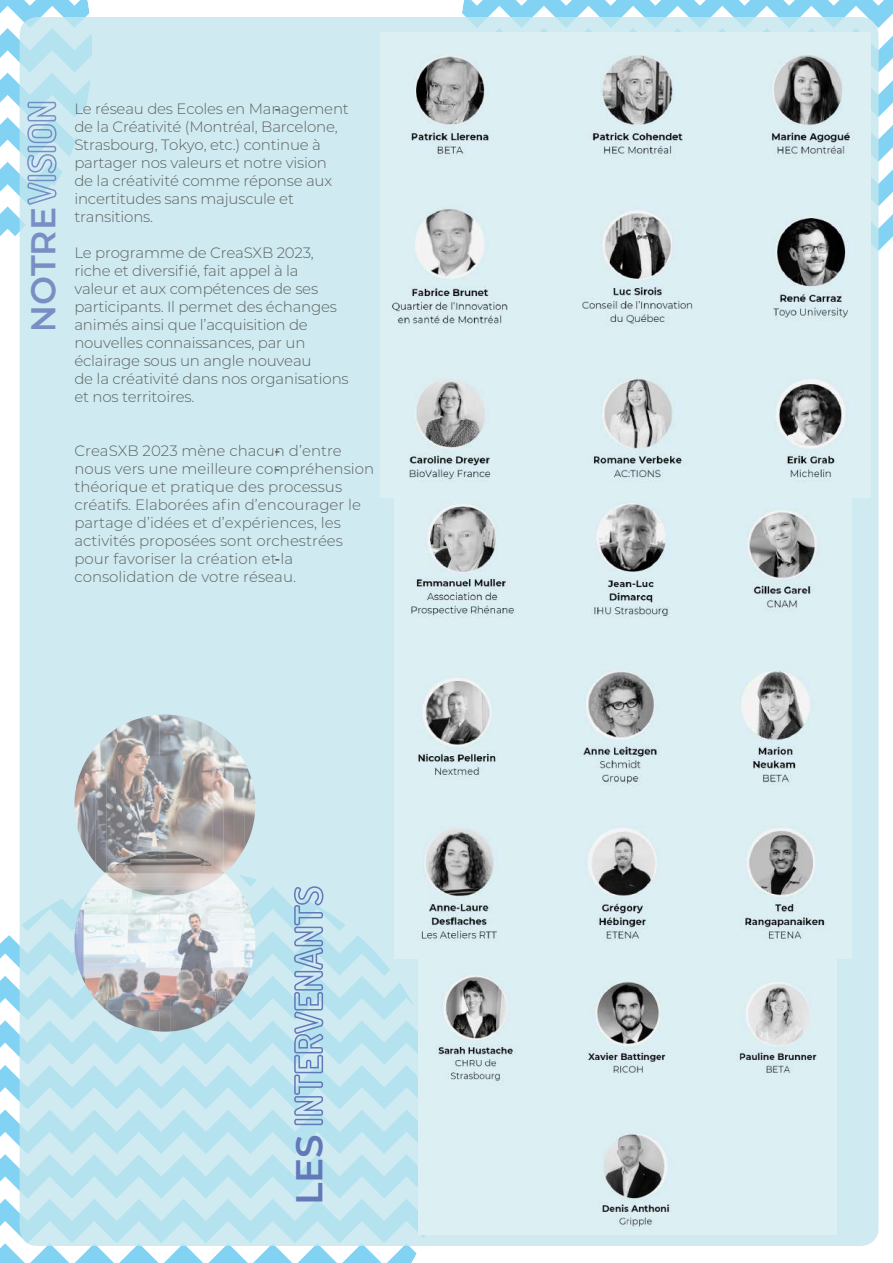
<style>
.page{position:relative;width:893px;height:1263px;background:#fff}
.page>*{position:absolute;margin:0;border:0;box-sizing:border-box;transform-origin:0 0}
.t1{font:600 37.5px "Montserrat";color:#6378b9}
.t2{font:600 34.5px "Montserrat";color:#6378b9}
.t3{font:300 15px/18px "Montserrat";letter-spacing:-.015em;color:#5d6161}
.t4{font:600 15px/18px "Montserrat";color:#5d6161}
</style>
<div class="page">
<svg style="left:462px;top:0;width:431px;height:250px"></svg>
<div style="left:20px;top:17px;width:859px;height:1229px;background:#cfebf1;border-radius:18px"></div>
<svg style="left:0;top:0;width:92px;height:250px"></svg>
<img style="left:117px;top:714px;width:85px;height:127px">
<img style="left:202px;top:722px;width:11px;height:138px">
<img style="left:106px;top:728px;width:11px;height:132px">
<img style="left:213px;top:729px;width:10px;height:131px">
<img style="left:96px;top:736px;width:10px;height:126px">
<img style="left:223px;top:736px;width:11px;height:126px">
<img style="left:85px;top:747px;width:11px;height:115px">
<img style="left:234px;top:747px;width:11px;height:115px">
<img style="left:74px;top:801px;width:3px;height:24px">
<img style="left:245px;top:822px;width:9px;height:25px">
<img style="left:117px;top:841px;width:43px;height:21px">
<img style="left:159px;top:841px;width:43px;height:10px">
<svg style="left:0;top:862px;width:446px;height:401px"></svg>
<img style="left:122px;top:1021px;width:38px;height:10px">
<svg style="left:150px;top:851px;width:15px;height:1px"></svg>
<img style="left:165px;top:851px;width:40px;height:35px">
<img style="left:105px;top:860px;width:20px;height:26px">
<img style="left:205px;top:860px;width:20px;height:26px">
<img style="left:125px;top:886px;width:80px;height:9px">
<img style="left:381px;top:33px;width:489px;height:465px">
<img style="left:395px;top:492px;width:457px;height:466px">
<img style="left:419px;top:959px;width:418px;height:275px">
<h2 class="t2" style="left:19px;top:333px;width:127px;rotate:-90deg">NOTRE</h2>
<p class="t3" style="left:74px;top:99px;width:276px">Le réseau des Ecoles en Management de la Créativité (Montréal, Barcelone,<br>Strasbourg, Tokyo, etc.) continue à partager nos valeurs et notre vision de la créativité comme réponse aux incertitudes sans majuscule et transitions.</p>
<p class="t4" style="left:274px;top:99px;width:7px">-</p>
<p class="t3" style="left:74px;top:243px;width:276px">Le programme de CreaSXB 2023, riche et diversifié, fait appel à la<br>valeur et aux compétences de ses participants. Il permet des échanges animés ainsi que l’acquisition de nouvelles connaissances, par un éclairage sous un angle nouveau<br>de la créativité dans nos organisations et nos territoires.</p>
<p class="t3" style="left:74px;top:441px;width:301px">CreaSXB 2023 mène chacun d’entre nous vers une meilleure compréhension théorique et pratique des processus créatifs. Elaborées afin d’encourager le partage d’idées et d’expériences, les activités proposées sont orchestrées pour favoriser la création et la consolidation de votre réseau.</p>
<p class="t4" style="left:274px;top:441px;width:7px">- -</p>
<p class="t4" style="left:274px;top:549px;width:7px">-</p>
<h1 class="t1" style="left:282px;top:1205px;width:73px;rotate:-90deg">LES</h1>
</div>
